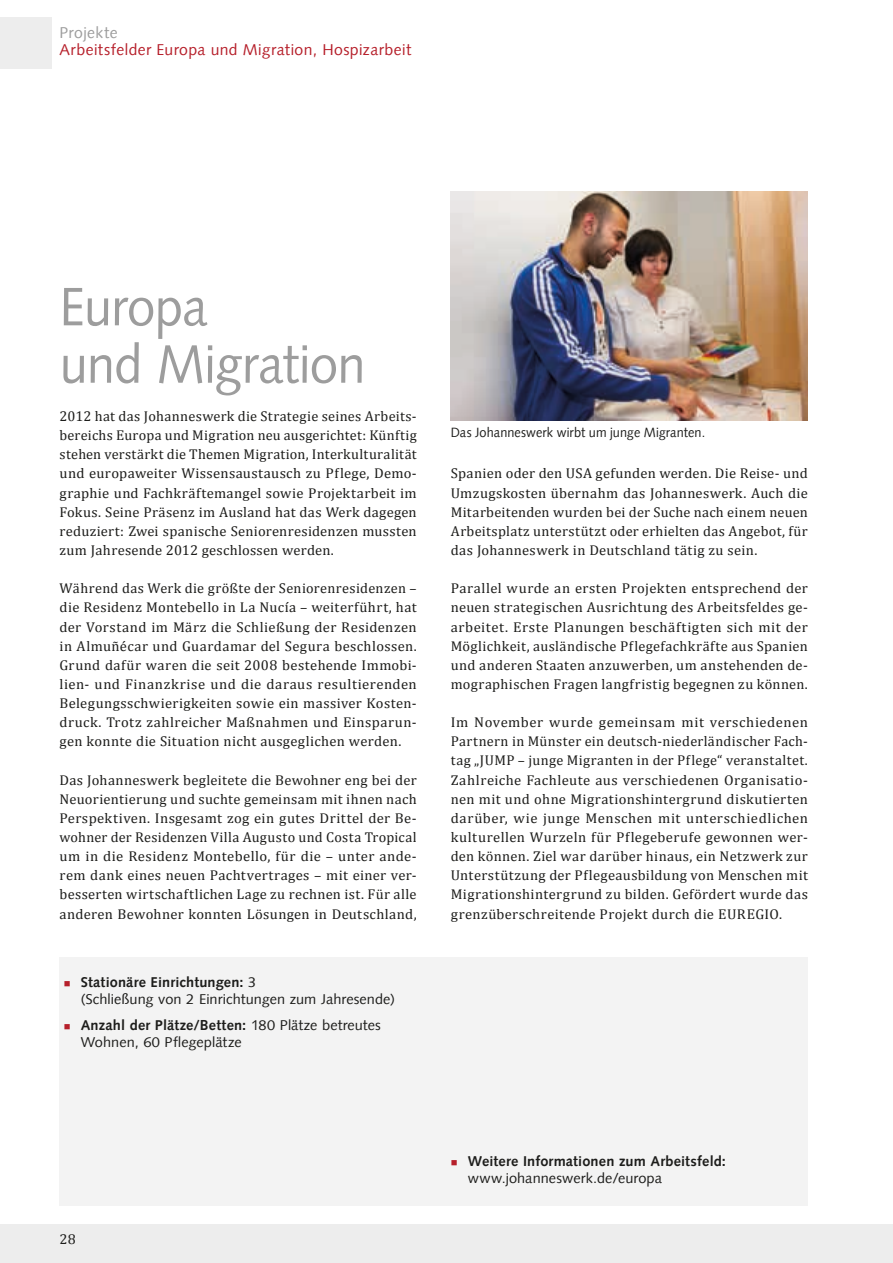
<style>
.page{position:relative;width:893px;height:1263px;background:#fff}
.page>*{position:absolute;margin:0;border:0;box-sizing:border-box;transform-origin:0 0}
.t1{font:54px/57.4px "Syntax Com";letter-spacing:-.015em;color:#9d9d9d;scale:.94 1}
.t2{font:15.75px "Syntax Com";letter-spacing:.025em;color:#b61f2a}
.t3{font:15.75px "Syntax Com";letter-spacing:.025em;color:#9d9d9d}
.t4{font:14.25px/19.2px "Cambria";letter-spacing:.02em;color:#1d1d1b;text-align:justify}
.t5{font:14.25px/17px "Syntax Com";letter-spacing:.005em;color:#1d1d1b}
.t6{font:700 14.25px "Syntax Com";letter-spacing:.01em;color:#1d1d1b}
.t7{font:13.5px "Syntax Com";letter-spacing:.005em;color:#1d1d1b;scale:.94 1}
.s1{font-weight:700}
</style>
<div class="page">
<div style="left:0;top:1225px;width:893px;height:38px;background:#ededed"></div>
<div style="left:0;top:17px;width:51px;height:51px;background:#ededed"></div>
<div style="left:60px;top:957px;width:748px;height:248px;background:#f3f3f3"></div>
<img style="left:451px;top:191px;width:357px;height:230px">
<p class="t3" style="left:60px;top:24px;width:60px">Projekte</p>
<p class="t2" style="left:60px;top:41px;width:353px">Arbeitsfelder Europa und Migration, Hospizarbeit</p>
<h1 class="t1" style="left:60px;top:278px;width:327px">Europa<br>und Migration</h1>
<p class="t4" style="left:60px;top:406px;width:359px">2012 hat das Johanneswerk die Strategie seines Arbeits&shy;bereichs Europa und Migration neu ausgerichtet: Künftig stehen verstärkt die Themen Migration, Interkulturalität und europaweiter Wissensaustausch zu Pflege, Demo&shy;graphie und Fachkräftemangel sowie Projektarbeit im Fokus. Seine Präsenz im Ausland hat das Werk dagegen reduziert: Zwei spanische Seniorenresidenzen mussten zum Jahresende 2012 geschlossen werden.</p>
<p class="t4" style="left:60px;top:579px;width:359px">Während das Werk die größte der Seniorenresidenzen – die Residenz Montebello in La Nucía – weiterführt, hat der Vorstand im März die Schließung der Residenzen in Almuñécar und Guardamar del Segura beschlossen.<br>Grund dafür waren die seit 2008 bestehende Immobi&shy;lien- und Finanzkrise und die daraus resultierenden Belegungsschwierigkeiten sowie ein massiver Kosten&shy;druck. Trotz zahlreicher Maßnahmen und Einsparun&shy;gen konnte die Situation nicht ausgeglichen werden.</p>
<p class="t4" style="left:60px;top:770px;width:359px">Das Johanneswerk begleitete die Bewohner eng bei der Neuorientierung und suchte gemeinsam mit ihnen nach Perspektiven. Insgesamt zog ein gutes Drittel der Be&shy;wohner der Residenzen Villa Augusto und Costa Tropical um in die Residenz Montebello, für die – unter ande&shy;rem dank eines neuen Pachtvertrages – mit einer ver&shy;besserten wirtschaftlichen Lage zu rechnen ist. Für alle anderen Bewohner konnten Lösungen in Deutschland,</p>
<p class="t5" style="left:81px;top:974px;width:316px"><span class="s1">Stationäre Einrichtungen:</span> 3<br>(Schließung von 2 Einrichtungen zum Jahresende)</p>
<p class="t5" style="left:81px;top:1016px;width:302px"><span class="s1">Anzahl der Plätze/Betten:</span> 180 Plätze betreutes<br>Wohnen, 60 Pflegeplätze</p>
<p class="t7" style="left:451px;top:424px;width:272px">Das Johanneswerk wirbt um junge Migranten.</p>
<p class="t4" style="left:451px;top:464px;width:359px">Spanien oder den USA gefunden werden. Die Reise- und Umzugskosten übernahm das Johanneswerk. Auch die Mitarbeitenden wurden bei der Suche nach einem neuen Arbeitsplatz unterstützt oder erhielten das Angebot, für das Johanneswerk in Deutschland tätig zu sein.</p>
<p class="t4" style="left:451px;top:579px;width:359px">Parallel wurde an ersten Projekten entsprechend der neuen strategischen Ausrichtung des Arbeitsfeldes ge&shy;arbeitet. Erste Planungen beschäftigten sich mit der Möglichkeit, ausländische Pflegefachkräfte aus Spanien und anderen Staaten anzuwerben, um anstehenden de&shy;mographischen Fragen langfristig begegnen zu können.</p>
<p class="t4" style="left:451px;top:713px;width:359px">Im November wurde gemeinsam mit verschiedenen Partnern in Münster ein deutsch-niederländischer Fach&shy;tag „JUMP – junge Migranten in der Pflege“ veranstaltet.<br>Zahlreiche Fachleute aus verschiedenen Organisatio&shy;nen mit und ohne Migrationshintergrund diskutierten darüber, wie junge Menschen mit unterschiedlichen kulturellen Wurzeln für Pflegeberufe gewonnen wer&shy;den können. Ziel war darüber hinaus, ein Netzwerk zur Unterstützung der Pflegeausbildung von Menschen mit Migrationshintergrund zu bilden. Gefördert wurde das grenzüberschreitende Projekt durch die EUREGIO.</p>
<p class="t4" style="left:60px;top:1229px;width:18px">28</p>
<p class="t6" style="left:468px;top:1152px;width:260px">Weitere Informationen zum Arbeitsfeld:</p>
<p class="t5" style="left:468px;top:1169px;width:196px">www.johanneswerk.de/europa</p>
</div>
